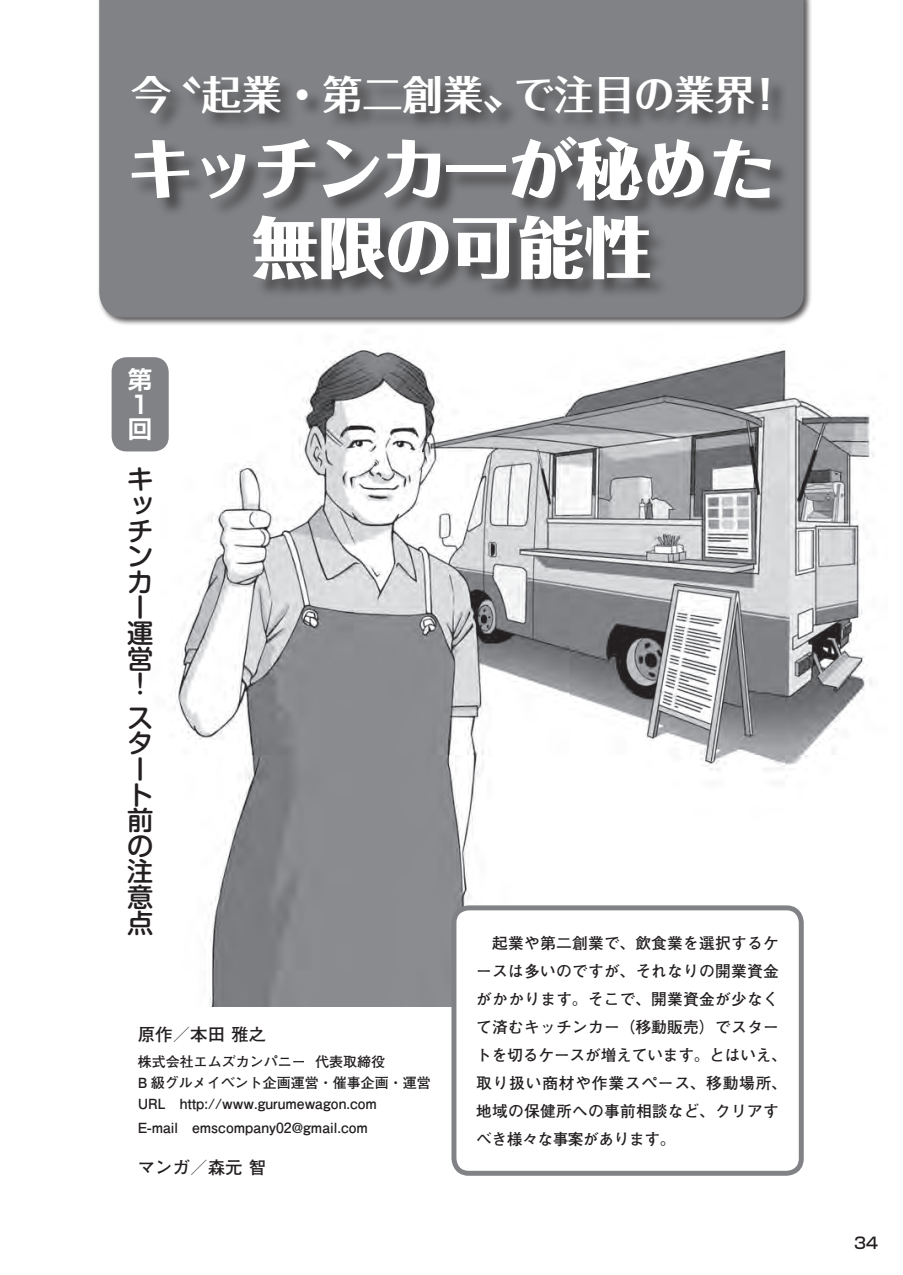
<style>
.page{position:relative;width:903px;height:1275px;background:#fff}
.page>*{position:absolute;margin:0;border:0;box-sizing:border-box;transform-origin:0 0}
.t1{font:800 66.5px/78.8px "Folk Pro";color:#fff;text-align:center}
.t2{font:700 40.25px "Folk Pro";color:#fff}
.t3{font:500 26.25px/25.6px "Shin M Go Pro";color:#231f20}
.t4{font:700 24.5px/24.5px "Shin Go Pro De";color:#fff;text-align:justify}
.t5{font:700 17.5px "Futo Go B101 Pro";color:#231f20}
.t6{font:700 15.75px/28px "Futo Go B101 Pro";letter-spacing:.015em;color:#231f20}
.t7{font:500 15.75px "Shin Go Pro";color:#231f20}
.t8{font:700 14px/21px "Futo Go B101 Pro";color:#231f20}
</style>
<div class="page">
<img style="left:154px;top:344px;width:720px;height:663px">
<div style="left:97px;top:0;width:716px;height:326px;background:#231f20;opacity:.75"></div>
<div style="left:99px;top:0;width:705px;height:317px;background:#808285"></div>
<div style="left:133px;top:76px;width:658px;height:224px;background:#231f20;opacity:.6"></div>
<div style="left:454px;top:908px;width:347px;height:265px;background:#fff;border-radius:15px"></div>
<div style="left:451px;top:905px;width:353px;height:271px;border:5px solid #808285;border-radius:15px"></div>
<div style="left:112px;top:357px;width:57px;height:94px;background:#808285;border-radius:15px"></div>
<svg style="left:126px;top:451px;width:28px;height:1px"></svg>
<div style="left:137px;top:594px;width:6px;height:26px;border:2px solid #fff;border-radius:2px"></div>
<svg style="left:137px;top:618px;width:18px;height:79px"></svg>
<div style="left:137px;top:756px;width:6px;height:26px;border:2px solid #fff;border-radius:2px"></div>
<svg style="left:137px;top:780px;width:18px;height:172px"></svg>
<h2 class="t2" style="left:131px;top:60px;width:656px">今〝起業・第二創業〟で注目の業界！</h2>
<h1 class="t1" style="left:127px;top:120px;width:650px">キッチンカーが秘めた無限の可能性</h1>
<h3 class="t4" style="left:128px;top:365px;width:25px">第1回</h3>
<h3 class="t3" style="left:127px;top:464px;width:27px">キッチンカー運営！</h3>
<h3 class="t3" style="left:127px;top:702px;width:27px">スタート前の注意点</h3>
<p class="t5" style="left:138px;top:1021px;width:130px">原作／本田 雅之</p>
<p class="t8" style="left:138px;top:1050px;width:295px">株式会社エムズカンパニー 代表取締役<br>B 級グルメイベント企画運営・催事企画・運営<br>URL http://www.gurumewagon.com</p>
<p class="t8" style="left:138px;top:1116px;width:232px">E-mail emscompany02@gmail.com</p>
<p class="t5" style="left:138px;top:1153px;width:130px">マンガ／森元 智</p>
<p class="t6" style="left:476px;top:926px;width:312px">　起業や第二創業で、飲食業を選択するケースは多いのですが、それなりの開業資金がかかります。そこで、開業資金が少なくて済むキッチンカー（移動販売）でスタートを切るケースが増えています。とはいえ、取り扱い商材や作業スペース、移動場所、地域の保健所への事前相談など、クリアすべき様々な事案があります。</p>
<p class="t7" style="left:854px;top:1230px;width:25px">34</p>
</div>
